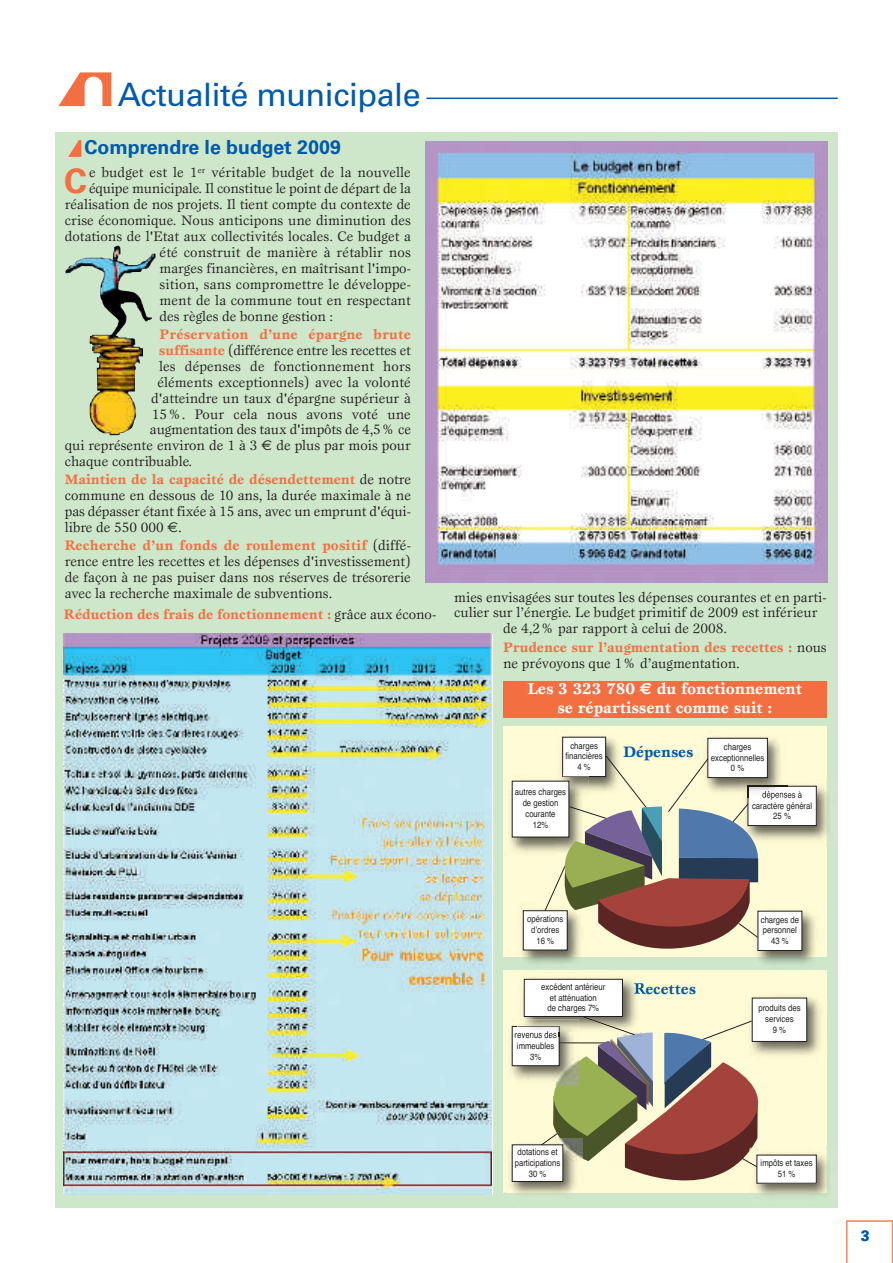
<style>
.page{position:relative;width:893px;height:1263px;background:#fff}
.page>*{position:absolute;margin:0;border:0;box-sizing:border-box;transform-origin:0 0}
.t1{font:700 34.2px "Univers";color:#f36f42}
.t2{font:32.25px "Univers";letter-spacing:-.015em;color:#015aaa}
.t3{font:700 19.5px "Univers";color:#015aaa}
.t4{font:700 16.2px/19.5px "Esprit";color:#fff;text-align:center}
.t5{font:700 15.6px "Esprit";color:#015aaa}
.t6{font:700 15px "Univers";color:#015aaa}
.t7{font:14.25px/16px "Esprit";color:#231f20;text-align:justify}
.t8{font:700 14.25px/15.9px "Esprit";color:#f36f42}
.t9{font:9.15px/10.9px "Helvetica";color:#231f20;text-align:center;scale:.85 1}
.s1{font-weight:700;color:#f36f42}
.s2{font-family:"Euro Sans"}
.s3{font-weight:400;color:#231f20}
</style>
<div class="page">
<div style="left:55px;top:132px;width:783px;height:1076px;background:#cee7ca"></div>
<div style="left:503px;top:726px;width:324px;height:231px;background:#fffbd6"></div>
<div style="left:503px;top:970px;width:324px;height:223px;background:#fffbd6"></div>
<hr style="left:426px;top:98px;width:412px;height:1px;background:#015aaa">
<svg style="left:59px;top:72px;width:52px;height:34px"></svg>
<svg style="left:846px;top:1220px;width:47px;height:43px"></svg>
<svg style="left:68px;top:140px;width:13px;height:17px"></svg>
<img style="left:426px;top:141px;width:401px;height:442px">
<img style="left:64px;top:634px;width:427px;height:560px">
<img style="left:65px;top:245px;width:91px;height:190px">
<div style="left:503px;top:681px;width:324px;height:36px;background:#f36f42"></div>
<img style="left:561px;top:736px;width:58px;height:19px">
<div style="left:563px;top:737px;width:43px;height:39px;background:#fff"></div>
<div style="left:562px;top:737px;width:44px;height:40px;border:1px solid #231f20"></div>
<img style="left:758px;top:779px;width:70px;height:66px">
<div style="left:748px;top:786px;width:68px;height:39px;background:#fff"></div>
<div style="left:748px;top:786px;width:69px;height:40px;border:1px solid #231f20"></div>
<img style="left:756px;top:910px;width:59px;height:55px">
<div style="left:758px;top:911px;width:44px;height:39px;background:#fff"></div>
<img style="left:521px;top:910px;width:59px;height:54px">
<div style="left:523px;top:911px;width:44px;height:39px;background:#fff"></div>
<div style="left:523px;top:910px;width:45px;height:40px;border:1px solid #231f20"></div>
<img style="left:509px;top:780px;width:35px;height:73px">
<div style="left:512px;top:781px;width:57px;height:56px;background:#fff"></div>
<img style="left:751px;top:996px;width:70px;height:59px">
<div style="left:752px;top:998px;width:55px;height:43px;background:#fff"></div>
<div style="left:752px;top:998px;width:55px;height:44px;border:1px solid #231f20"></div>
<img style="left:706px;top:737px;width:74px;height:42px">
<img style="left:758px;top:779px;width:29px;height:13px">
<img style="left:758px;top:786px;width:29px;height:1px">
<img style="left:762px;top:791px;width:25px;height:6px">
<div style="left:708px;top:738px;width:59px;height:39px;background:#fff"></div>
<div style="left:707px;top:738px;width:61px;height:40px;border:1px solid #231f20"></div>
<svg style="left:544px;top:755px;width:214px;height:194px"></svg>
<img style="left:749px;top:1148px;width:79px;height:48px">
<div style="left:757px;top:1155px;width:59px;height:28px;background:#fff"></div>
<img style="left:509px;top:1144px;width:67px;height:50px">
<div style="left:512px;top:1145px;width:51px;height:36px;background:#fff"></div>
<div style="left:512px;top:1144px;width:51px;height:38px;border:1px solid #231f20"></div>
<img style="left:510px;top:1032px;width:23px;height:48px">
<div style="left:512px;top:1026px;width:47px;height:40px;background:#fff"></div>
<div style="left:512px;top:1026px;width:47px;height:40px;border:1px solid #231f20"></div>
<img style="left:522px;top:978px;width:115px;height:41px">
<svg style="left:634px;top:983px;width:8px;height:11px"></svg>
<img style="left:521px;top:1019px;width:12px;height:7px">
<img style="left:517px;top:1026px;width:16px;height:3px">
<img style="left:517px;top:1032px;width:16px;height:4px">
<svg style="left:533px;top:1015px;width:226px;height:165px"></svg>
<div style="left:524px;top:979px;width:98px;height:37px;background:#fff"></div>
<div style="left:524px;top:979px;width:99px;height:38px;border:1px solid #231f20"></div>
<h2 class="t2" style="left:118px;top:83px;width:304px">Actualité municipale</h2>
<h3 class="t3" style="left:85px;top:140px;width:258px">Comprendre le budget 2009</h3>
<h1 class="t1" style="left:64px;top:168px;width:24px">C</h1>
<p class="t7" style="left:89px;top:165px;width:323px">e budget est le 1<sup>er</sup> véritable budget de la nouvelle</p>
<p class="t7" style="left:89px;top:181px;width:323px">équipe municipale. Il constitue le point de départ de la</p>
<p class="t7" style="left:65px;top:197px;width:348px">réalisation de nos projets. Il tient compte du contexte de</p>
<p class="t7" style="left:65px;top:213px;width:348px">crise économique. Nous anticipons une diminution des</p>
<p class="t7" style="left:65px;top:229px;width:348px">dotations de l'Etat aux collectivités locales. Ce budget a</p>
<p class="t7" style="left:160px;top:245px;width:253px">été construit de manière à rétablir nos</p>
<p class="t7" style="left:160px;top:261px;width:253px">marges financières, en maîtrisant l'impo-</p>
<p class="t7" style="left:160px;top:277px;width:253px">sition, sans compromettre le développe-</p>
<p class="t7" style="left:160px;top:293px;width:253px">ment de la commune tout en respectant</p>
<p class="t7" style="left:160px;top:309px;width:175px">des règles de bonne gestion :</p>
<p class="t8" style="left:160px;top:327px;width:253px">Préservation d’une épargne brute</p>
<p class="t7" style="left:159px;top:343px;width:253px"><span class="s1">suffisante</span> (différence entre les recettes et</p>
<p class="t7" style="left:159px;top:359px;width:253px">les dépenses de fonctionnement hors</p>
<p class="t7" style="left:157px;top:375px;width:255px">éléments exceptionnels) avec la volonté</p>
<p class="t7" style="left:151px;top:391px;width:261px">d'atteindre un taux d'épargne supérieur à</p>
<p class="t7" style="left:152px;top:407px;width:261px">15%. Pour cela nous avons voté une</p>
<p class="t7" style="left:150px;top:423px;width:262px">augmentation des taux d'impôts de 4,5% ce</p>
<p class="t7" style="left:65px;top:439px;width:348px">qui représente environ de 1 à 3 <span class="s2">€</span> de plus par mois pour</p>
<p class="t7" style="left:65px;top:455px;width:129px">chaque contribuable.</p>
<p class="t7" style="left:65px;top:472px;width:348px"><span class="s1">Maintien de la capacité de désendettement</span> de notre commune en dessous de 10 ans, la durée maximale à ne pas dépasser étant fixée à 15 ans, avec un emprunt d'équi&shy;libre de 550 000 <span class="s2">€</span>.</p>
<p class="t7" style="left:65px;top:538px;width:348px"><span class="s1">Recherche d’un fonds de roulement positif</span> (diffé&shy;rence entre les recettes et les dépenses d'investissement) de façon à ne pas puiser dans nos réserves de trésorerie avec la recherche maximale de subventions.</p>
<p class="t8" style="left:64px;top:607px;width:374px">Réduction des frais de fonctionnement : <span class="s3">grâce aux écono-</span></p>
<p class="t7" style="left:454px;top:590px;width:374px">mies envisagées sur toutes les dépenses courantes et en parti-</p>
<p class="t7" style="left:454px;top:606px;width:365px">culier sur l’énergie. Le budget primitif de 2009 est inférieur</p>
<p class="t7" style="left:503px;top:622px;width:225px">de 4,2% par rapport à celui de 2008.</p>
<p class="t8" style="left:503px;top:641px;width:325px">Prudence sur l’augmentation des recettes : <span class="s3">nous ne prévoyons que 1% d’augmentation.</span></p>
<p class="t4" style="left:528px;top:679px;width:276px">Les 3 323 780 <span class="s2">€</span> du fonctionnement se répartissent comme suit :</p>
<p class="t9" style="left:565px;top:741px;width:45px">charges financières<br>4 %</p>
<p class="t9" style="left:752px;top:801px;width:72px">caractère général<br>25 %</p>
<p class="t9" style="left:711px;top:742px;width:64px">charges exceptionnelles<br>0 %</p>
<p class="t5" style="left:623px;top:745px;width:71px">Dépenses</p>
<p class="t9" style="left:515px;top:788px;width:62px">autres charges de gestion courante<br>12%</p>
<p class="t9" style="left:527px;top:914px;width:44px">opérations dʼordres<br>16 %</p>
<p class="t9" style="left:541px;top:982px;width:77px">excédent antérieur et atténuation<br>de charges 7%</p>
<p class="t9" style="left:515px;top:1030px;width:51px">revenus des immeubles<br>3%</p>
<p class="t5" style="left:634px;top:982px;width:64px">Recettes</p>
<p class="t9" style="left:761px;top:915px;width:47px">charges de personnel<br>43 %</p>
<p class="t9" style="left:758px;top:1004px;width:51px">produits des services<br>9 %</p>
<p class="t9" style="left:515px;top:1147px;width:55px">dotations et participations<br>30 %</p>
<p class="t9" style="left:761px;top:1158px;width:63px">impôts et taxes<br>51 %</p>
<p class="t6" style="left:861px;top:1230px;width:10px">3</p>
</div>
